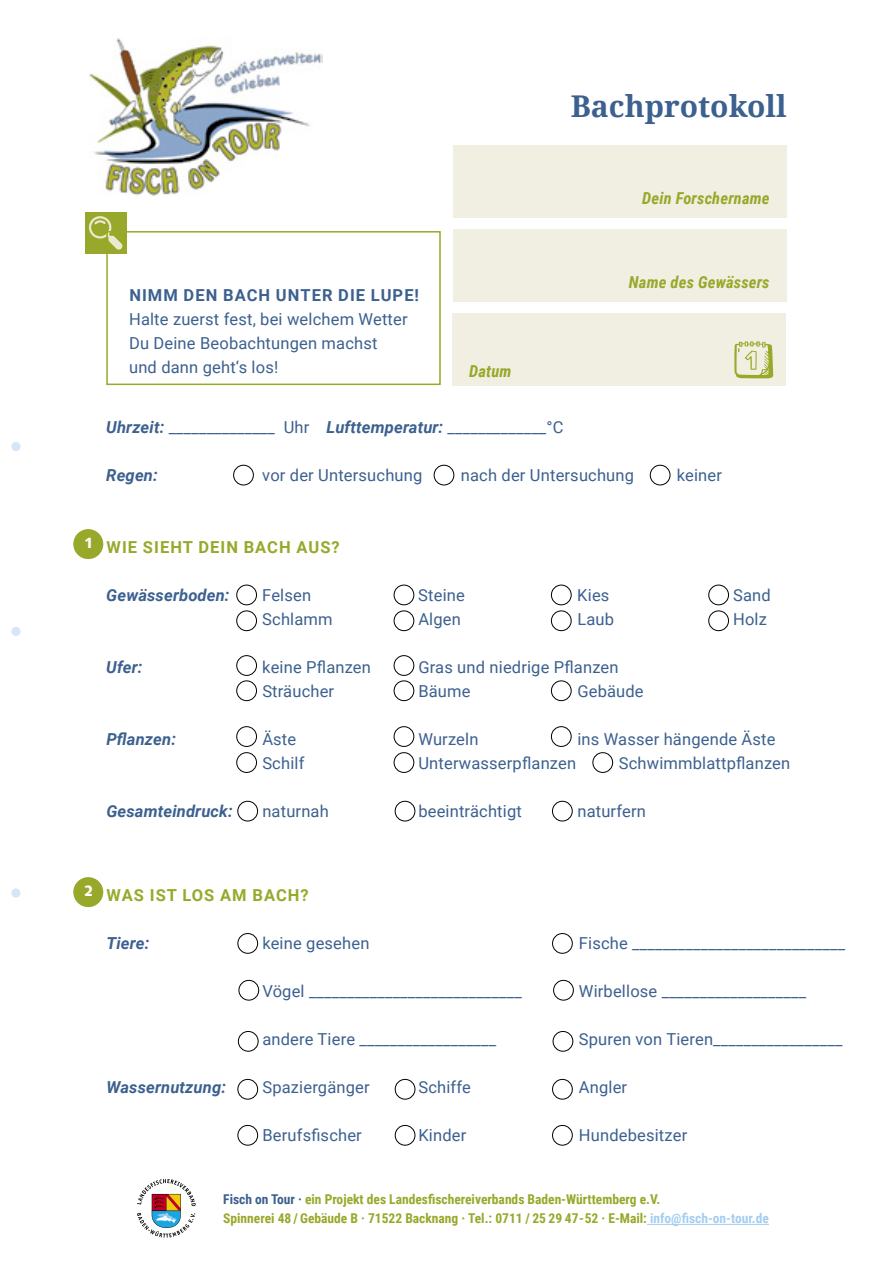
<style>
.page{position:relative;width:893px;height:1263px;background:#fff}
.page>*{position:absolute;margin:0;border:0;box-sizing:border-box;transform-origin:0 0}
.t1{font:700 30px "Noto Serif";color:#3c608f}
.t2{font:16.5px/24px "Roboto";letter-spacing:.01em;color:#3c608f}
.t3{font:italic 700 16.5px "Roboto";letter-spacing:.01em;color:#3c608f}
.t4{font:italic 700 16.5px "Roboto Condensed";letter-spacing:.01em;color:#98a82a}
.t5{font:700 16.5px "Roboto";letter-spacing:.065em;color:#98a82a}
.t6{font:700 16.5px "Roboto";letter-spacing:.065em;color:#3c608f}
.t7{font:800 15.3px "S840 Sans";color:#fff}
.t8{font:700 13.5px/19.5px "Roboto Condensed";color:#98a82a}
.s1{font-weight:700;font-style:italic}
.s2{color:#a5cdf0}
</style>
<div class="page">
<img style="left:89px;top:38px;width:234px;height:158px">
<svg style="left:137px;top:1179px;width:59px;height:58px"></svg>
<hr style="left:647px;top:1224px;width:122px;height:1px;background:#a5cdf0">
<div style="left:85px;top:212px;width:42px;height:41px;background:#98a82a"></div>
<svg style="left:89px;top:216px;width:34px;height:34px"></svg>
<div style="left:237px;top:1079px;width:21px;height:20px;border:1px solid #000;border-radius:50%"></div>
<div style="left:395px;top:1079px;width:20px;height:20px;border:1px solid #000;border-radius:50%"></div>
<div style="left:552px;top:1079px;width:21px;height:20px;border:1px solid #000;border-radius:50%"></div>
<div style="left:237px;top:1125px;width:21px;height:20px;border:1px solid #000;border-radius:50%"></div>
<div style="left:395px;top:1125px;width:20px;height:20px;border:1px solid #000;border-radius:50%"></div>
<div style="left:552px;top:1125px;width:21px;height:20px;border:1px solid #000;border-radius:50%"></div>
<div style="left:236px;top:610px;width:21px;height:21px;border:1px solid #000;border-radius:50%"></div>
<div style="left:394px;top:610px;width:20px;height:21px;border:1px solid #000;border-radius:50%"></div>
<div style="left:551px;top:610px;width:21px;height:21px;border:1px solid #000;border-radius:50%"></div>
<div style="left:708px;top:610px;width:21px;height:21px;border:1px solid #000;border-radius:50%"></div>
<div style="left:236px;top:655px;width:21px;height:21px;border:1px solid #000;border-radius:50%"></div>
<div style="left:394px;top:655px;width:20px;height:21px;border:1px solid #000;border-radius:50%"></div>
<div style="left:236px;top:680px;width:21px;height:21px;border:1px solid #000;border-radius:50%"></div>
<div style="left:394px;top:680px;width:20px;height:21px;border:1px solid #000;border-radius:50%"></div>
<div style="left:551px;top:680px;width:21px;height:21px;border:1px solid #000;border-radius:50%"></div>
<div style="left:236px;top:726px;width:21px;height:21px;border:1px solid #000;border-radius:50%"></div>
<div style="left:394px;top:726px;width:20px;height:21px;border:1px solid #000;border-radius:50%"></div>
<div style="left:551px;top:726px;width:21px;height:21px;border:1px solid #000;border-radius:50%"></div>
<div style="left:236px;top:752px;width:21px;height:21px;border:1px solid #000;border-radius:50%"></div>
<div style="left:394px;top:752px;width:20px;height:21px;border:1px solid #000;border-radius:50%"></div>
<div style="left:592px;top:752px;width:21px;height:21px;border:1px solid #000;border-radius:50%"></div>
<div style="left:236px;top:585px;width:21px;height:20px;border:1px solid #000;border-radius:50%"></div>
<div style="left:394px;top:585px;width:20px;height:20px;border:1px solid #000;border-radius:50%"></div>
<div style="left:551px;top:585px;width:21px;height:20px;border:1px solid #000;border-radius:50%"></div>
<div style="left:708px;top:585px;width:21px;height:20px;border:1px solid #000;border-radius:50%"></div>
<div style="left:237px;top:801px;width:21px;height:20px;border:1px solid #000;border-radius:50%"></div>
<div style="left:395px;top:801px;width:20px;height:20px;border:1px solid #000;border-radius:50%"></div>
<div style="left:552px;top:801px;width:21px;height:20px;border:1px solid #000;border-radius:50%"></div>
<div style="left:237px;top:933px;width:21px;height:21px;border:1px solid #000;border-radius:50%"></div>
<div style="left:552px;top:933px;width:21px;height:21px;border:1px solid #000;border-radius:50%"></div>
<div style="left:239px;top:980px;width:20px;height:20px;border:1px solid #000;border-radius:50%"></div>
<div style="left:553px;top:980px;width:21px;height:20px;border:1px solid #000;border-radius:50%"></div>
<div style="left:238px;top:1031px;width:21px;height:20px;border:1px solid #000;border-radius:50%"></div>
<div style="left:553px;top:1031px;width:20px;height:20px;border:1px solid #000;border-radius:50%"></div>
<div style="left:650px;top:465px;width:20px;height:20px;border:1px solid #000;border-radius:50%"></div>
<div style="left:434px;top:465px;width:20px;height:20px;border:1px solid #000;border-radius:50%"></div>
<div style="left:233px;top:465px;width:21px;height:20px;border:1px solid #000;border-radius:50%"></div>
<div style="left:73px;top:529px;width:30px;height:30px;background:#98a82a;border-radius:50%"></div>
<div style="left:73px;top:877px;width:30px;height:30px;background:#98a82a;border-radius:50%"></div>
<div style="left:453px;top:145px;width:334px;height:72px;background:#f0efe1"></div>
<div style="left:106px;top:231px;width:335px;height:154px;border:2px solid #98a82a"></div>
<div style="left:453px;top:229px;width:334px;height:72px;background:#f0efe1"></div>
<div style="left:452px;top:313px;width:334px;height:72px;background:#f0efe1"></div>
<svg style="left:734px;top:341px;width:39px;height:38px"></svg>
<div style="left:11px;top:442px;width:10px;height:9px;background:#d4e6f8;border-radius:50%"></div>
<div style="left:11px;top:888px;width:10px;height:9px;background:#d4e6f8;border-radius:50%"></div>
<div style="left:11px;top:627px;width:10px;height:9px;background:#d4e6f8;border-radius:50%"></div>
<h1 class="t1" style="left:571px;top:85px;width:217px">Bachprotokoll</h1>
<p class="t4" style="left:642px;top:187px;width:129px">Dein Forschername</p>
<p class="t6" style="left:129px;top:284px;width:291px">NIMM DEN BACH UNTER DIE LUPE!</p>
<p class="t2" style="left:129px;top:307px;width:280px">Halte zuerst fest, bei welchem Wetter<br>Du Deine Beobachtungen machst und dann geht‘s los!</p>
<p class="t4" style="left:469px;top:359px;width:44px">Datum</p>
<p class="t4" style="left:629px;top:271px;width:142px">Name des Gewässers</p>
<p class="t2" style="left:106px;top:415px;width:459px"><span class="s1">Uhrzeit:</span> ______________ Uhr <span class="s1">Lufttemperatur:</span> _____________°C</p>
<p class="t3" style="left:106px;top:464px;width:53px">Regen:</p>
<p class="t2" style="left:262px;top:463px;width:162px">vor der Untersuchung</p>
<p class="t2" style="left:461px;top:463px;width:175px">nach der Untersuchung</p>
<p class="t2" style="left:677px;top:463px;width:47px">keiner</p>
<p class="t7" style="left:84px;top:534px;width:11px">1</p>
<p class="t5" style="left:107px;top:536px;width:235px">WIE SIEHT DEIN BACH AUS?</p>
<p class="t3" style="left:106px;top:584px;width:125px">Gewässerboden:</p>
<p class="t2" style="left:262px;top:583px;width:50px">Felsen</p>
<p class="t2" style="left:418px;top:583px;width:48px">Steine</p>
<p class="t2" style="left:577px;top:583px;width:34px">Kies</p>
<p class="t2" style="left:733px;top:583px;width:39px">Sand</p>
<p class="t2" style="left:262px;top:607px;width:72px">Schlamm</p>
<p class="t2" style="left:418px;top:607px;width:44px">Algen</p>
<p class="t2" style="left:577px;top:607px;width:38px">Laub</p>
<p class="t2" style="left:733px;top:607px;width:35px">Holz</p>
<p class="t3" style="left:106px;top:656px;width:38px">Ufer:</p>
<p class="t2" style="left:262px;top:655px;width:110px">keine Pflanzen</p>
<p class="t2" style="left:418px;top:655px;width:202px">Gras und niedrige Pflanzen</p>
<p class="t2" style="left:262px;top:679px;width:73px">Sträucher</p>
<p class="t2" style="left:418px;top:679px;width:54px">Bäume</p>
<p class="t2" style="left:577px;top:679px;width:68px">Gebäude</p>
<p class="t3" style="left:106px;top:728px;width:71px">Pflanzen:</p>
<p class="t2" style="left:262px;top:727px;width:35px">Äste</p>
<p class="t2" style="left:418px;top:727px;width:62px">Wurzeln</p>
<p class="t2" style="left:577px;top:727px;width:200px">ins Wasser hängende Äste</p>
<p class="t2" style="left:262px;top:751px;width:44px">Schilf</p>
<p class="t2" style="left:418px;top:751px;width:159px">Unterwasserpflanzen</p>
<p class="t2" style="left:619px;top:751px;width:173px">Schwimmblattpflanzen</p>
<p class="t3" style="left:106px;top:800px;width:128px">Gesamteindruck:</p>
<p class="t2" style="left:262px;top:799px;width:68px">naturnah</p>
<p class="t2" style="left:418px;top:799px;width:105px">beeinträchtigt</p>
<p class="t2" style="left:577px;top:799px;width:70px">naturfern</p>
<p class="t7" style="left:84px;top:882px;width:11px">2</p>
<p class="t5" style="left:107px;top:884px;width:203px">WAS IST LOS AM BACH?</p>
<p class="t3" style="left:106px;top:932px;width:44px">Tiere:</p>
<p class="t2" style="left:262px;top:931px;width:109px">keine gesehen</p>
<p class="t2" style="left:579px;top:931px;width:268px">Fische ____________________________</p>
<p class="t2" style="left:262px;top:979px;width:261px">Vögel ____________________________</p>
<p class="t2" style="left:579px;top:979px;width:229px">Wirbellose ___________________</p>
<p class="t2" style="left:262px;top:1027px;width:235px">andere Tiere __________________</p>
<p class="t2" style="left:579px;top:1027px;width:265px">Spuren von Tieren_________________</p>
<p class="t3" style="left:106px;top:1076px;width:121px">Wassernutzung:</p>
<p class="t2" style="left:262px;top:1075px;width:109px">Spaziergänger</p>
<p class="t2" style="left:418px;top:1075px;width:54px">Schiffe</p>
<p class="t2" style="left:579px;top:1075px;width:50px">Angler</p>
<p class="t2" style="left:262px;top:1123px;width:101px">Berufsfischer</p>
<p class="t2" style="left:418px;top:1123px;width:49px">Kinder</p>
<p class="t2" style="left:579px;top:1123px;width:110px">Hundebesitzer</p>
<p class="t8" style="left:223px;top:1188px;width:491px">Fisch on Tour · ein Projekt des Landesfischereiverbands Baden-Württemberg e.V.<br>Goethestraße 9 · 70174 Stuttgart · Tel.: 0711 / 25 29 47-52 · E-Mail: info@fisch-on-tour.de</p>
<p class="t8" style="left:223px;top:1208px;width:547px">Spinn rei 48 / Gebäude B · 71522 Backnang · Tel.: 0711 / 25 29 47-52 · E-Mail: <span class="s2">info@fisch-on-tour.de</span></p>
</div>
